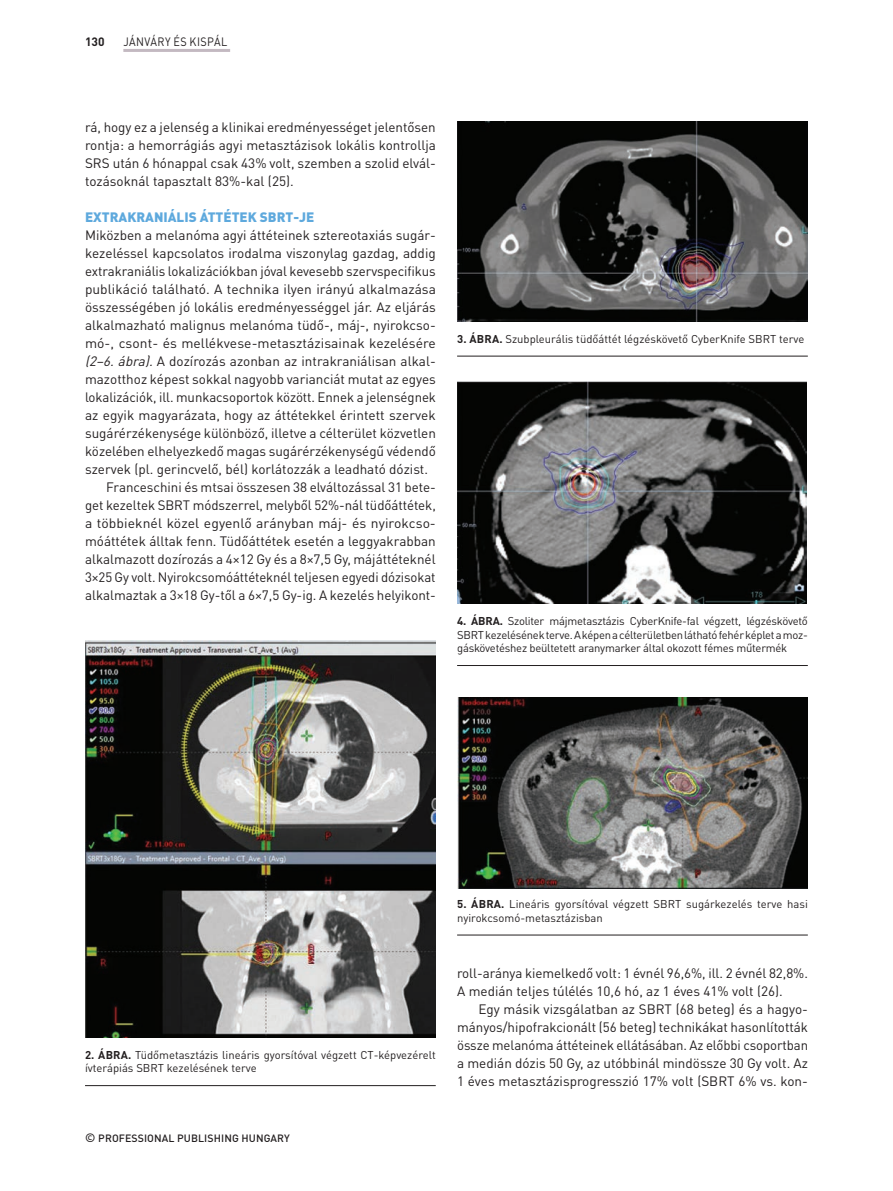
<style>
.page{position:relative;width:893px;height:1191px;background:#fff}
.page>*{position:absolute;margin:0;border:0;box-sizing:border-box;transform-origin:0 0}
.kenyér_behúz{font:13.5px/18px "DIN Pro";color:#231f20;text-align:justify}
.alcím1{font:900 13.5px "DIN Pro";color:#5ea9dd}
.t1{font:12px "DIN Pro";letter-spacing:.04em;color:#231f20;scale:.9 1}
.t2{font:700 12px "DIN Pro";color:#231f20}
.képaláírás{font:11.25px/13.5px "DIN Pro";color:#231f20}
.t3{font:500 10.5px "DIN Pro";letter-spacing:.01em;color:#231f20}
.s1{font-style:italic}
.s2{font-weight:700}
.s3{font-size:12px}
</style>
<div class="page">
<hr style="left:123px;top:49px;width:107px;height:3px;background:#c3b9c1">
<img style="left:85px;top:640px;width:351px;height:397px">
<hr style="left:85px;top:1085px;width:351px;height:1px;background:#231f20">
<img style="left:457px;top:122px;width:350px;height:200px">
<hr style="left:457px;top:356px;width:351px;height:1px;background:#231f20">
<img style="left:457px;top:381px;width:349px;height:223px">
<hr style="left:457px;top:665px;width:351px;height:1px;background:#231f20">
<img style="left:457px;top:697px;width:351px;height:191px">
<hr style="left:457px;top:934px;width:351px;height:1px;background:#231f20">
<p class="t2" style="left:85px;top:33px;width:21px">130</p>
<p class="t1" style="left:123px;top:34px;width:117px">JÁNVÁRY ÉS KISPÁL</p>
<p class="kenyér_behúz" style="left:85px;top:117px;width:352px">rá, hogy ez a jelenség a klinikai eredményességet jelentősen rontja: a hemorrágiás agyi metasztázisok lokális kontrollja SRS után 6 hónappal csak 43% volt, szemben a szolid elvál&shy;tozásoknál tapasztalt 83%-kal (25).</p>
<p class="alcím1" style="left:85px;top:207px;width:231px">EXTRAKRANIÁLIS ÁTTÉTEK SBRT-JE</p>
<p class="kenyér_behúz" style="left:85px;top:225px;width:352px">Miközben a melanóma agyi áttéteinek sztereotaxiás sugár&shy;kezeléssel kapcsolatos irodalma viszonylag gazdag, addig extrakraniális lokalizációkban jóval kevesebb szervspecifikus publikáció található. A technika ilyen irányú alkalmazása összességében jó lokális eredményességgel jár. Az eljárás alkalmazható malignus melanóma tüdő-, máj-, nyirokcso&shy;mó-, csont- és mellékvese-metasztázisainak kezelésére <span class="s1">(2–6.ábra).</span>A dozírozás azonban az intrakraniálisan alkal&shy;mazotthoz képest sokkal nagyobb varianciát mutat az egyes lokalizációk, ill. munkacsoportok között. Ennek a jelenségnek az egyik magyarázata, hogy az áttétekkel érintett szervek sugárérzékenysége különböző, illetve a célterület közvetlen közelében elhelyezkedő magas sugárérzékenységű védendő szervek (pl. gerincvelő, bél) korlátozzák a leadható dózist.</p>
<p class="kenyér_behúz" style="left:85px;top:477px;width:352px;text-indent:21px">Franceschini és mtsai összesen 38 elváltozással 31 bete&shy;get kezeltek SBRT módszerrel, melyből 52%-nál tüdőáttétek, a többieknél közel egyenlő arányban máj- és nyirokcso&shy;móáttétek álltak fenn. Tüdőáttétek esetén a leggyakrabban alkalmazott dozírozás a 4×12 Gy és a 8×7,5 Gy, májáttéteknél 3×25 Gy volt. Nyirokcsomóáttéteknél teljesen egyedi dózisokat alkalmaztak a 3×18 Gy-től a 6×7,5 Gy-ig. A kezelés helyikont-</p>
<p class="képaláírás" style="left:457px;top:332px;width:349px"><span class="s2">3. ÁBRA.</span> Szubpleurális tüdőáttét légzéskövető CyberKnife SBRT terve</p>
<p class="képaláírás" style="left:457px;top:614px;width:352px;text-align:justify"><span class="s2">4. ÁBRA.</span> Szoliter májmetasztázis CyberKnife-fal végzett, légzéskövető SBRT kezelésének terve. A képen a célterületben látható fehér képlet a moz&shy;gáskövetéshez beültetett aranymarker által okozott fémes műtermék</p>
<p class="képaláírás" style="left:85px;top:1047px;width:352px"><span class="s2">2. ÁBRA.</span> Tüdőmetasztázis lineáris gyorsítóval végzett CT-képvezérelt ívterápiás SBRT kezelésének terve</p>
<p class="t3" style="left:85px;top:1130px;width:206px"><span class="s3">©</span> PROFESSIONAL PUBLISHING HUNGARY</p>
<p class="képaláírás" style="left:457px;top:897px;width:352px"><span class="s2">5. ÁBRA.</span> Lineáris gyorsítóval végzett SBRT sugárkezelés terve hasi nyirokcsomó-metasztázisban</p>
<p class="kenyér_behúz" style="left:457px;top:963px;width:352px">roll-aránya kiemelkedő volt: 1 évnél 96,6%, ill. 2 évnél 82,8%.<br>A medián teljes túlélés 10,6 hó, az 1 éves 41% volt (26).</p>
<p class="kenyér_behúz" style="left:457px;top:999px;width:353px;text-indent:21px">Egy másik vizsgálatban az SBRT (68 beteg) és a hagyo&shy;mányos/hipofrakcionált (56 beteg) technikákat hasonlították össze melanóma áttéteinek ellátásában. Az előbbi csoportban a medián dózis 50 Gy, az utóbbinál mindössze 30 Gy volt. Az 1 éves metasztázisprogresszió 17% volt (SBRT 6% vs. kon-</p>
</div>
